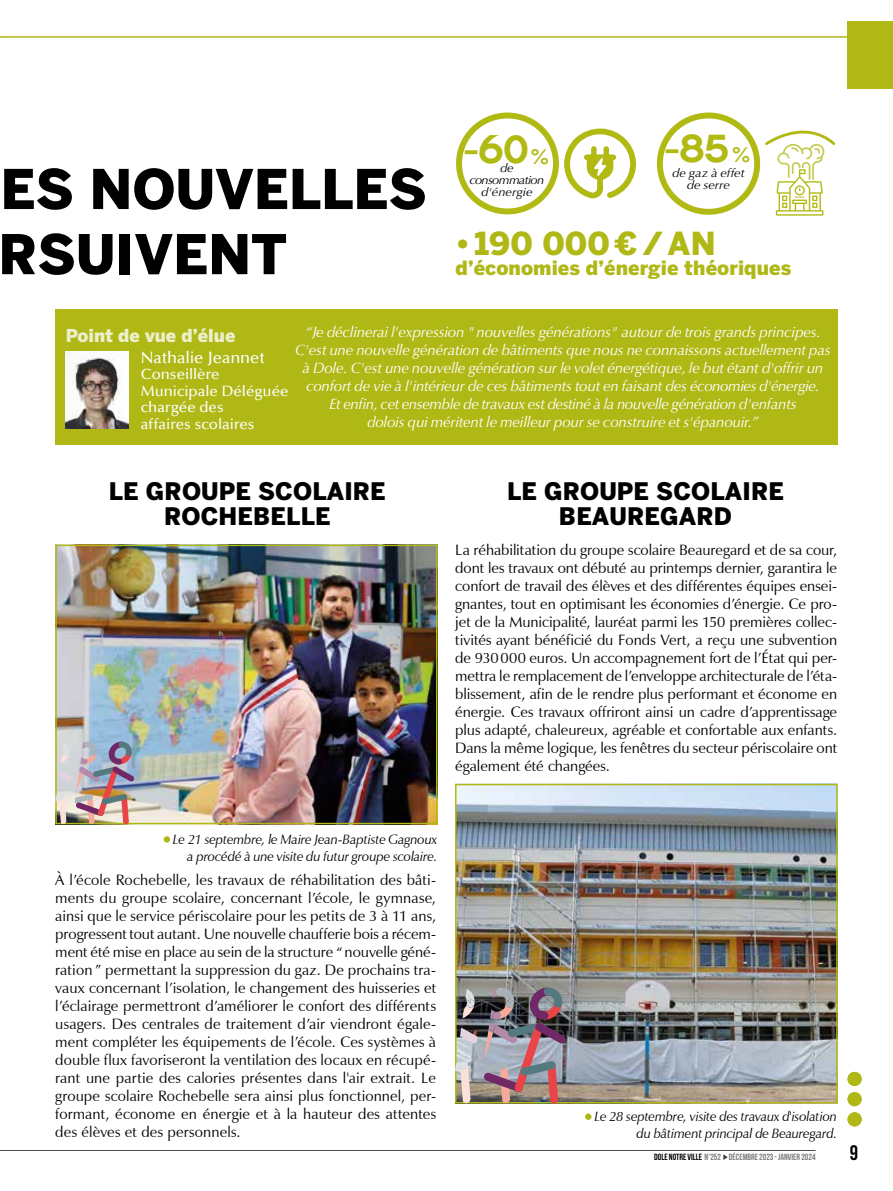
<style>
.page{position:relative;width:893px;height:1191px;background:#fff}
.page>*{position:absolute;margin:0;border:0;box-sizing:border-box;transform-origin:0 0}
.t1{font:900 54.3px/65.1px "Benton Sans";color:#000}
.t2{font:500 40.65px "Noir Pro";color:#b1b913;scale:1.07 1}
.t3{font:900 31.5px "Benton Sans";letter-spacing:.005em;color:#b0b816}
.t4{font:900 24px/25.5px "Benton Sans";letter-spacing:.005em;color:#000;text-align:center}
.t5{font:700 21px "Bebas Neue";color:#000}
.t6{font:900 19.5px "Benton Sans";letter-spacing:.005em;color:#b0b816}
.t7{font:900 17.7px "Benton Sans";color:#fff}
.t8{font:500 16.5px "Optima";letter-spacing:-.005em;color:#fff}
.t9{font:15px/18px "Zapf Humanist 601 BT";letter-spacing:.005em;color:#000;text-align:justify}
.t10{font:italic 15px/18px "Optima";letter-spacing:-.01em;color:#fff;text-align:center}
.t11{font:500 15px/16.5px "Optima";color:#fff}
.t12{font:italic 13.5px/16.5px "Zapf Humanist 601 BT";letter-spacing:-.01em;color:#000;text-align:right}
.t13{font:italic 12px/12px "Optima";letter-spacing:-.005em;color:#000;text-align:center;scale:1.07 1}
.t14{font:italic 12px "Optima";letter-spacing:-.05em;color:#000;scale:1.07 1}
.t15{font:700 9px "Bebas Neue";color:#7c7b7b}
.t16{font:500 2.85px "Noir Pro";letter-spacing:-.01em;color:#b1b913;scale:1.07 1}
.s1{font-size:21.9px}
.s2{color:#000}
</style>
<div class="page">
<hr style="left:0;top:1150px;width:816px;height:1px;background:#000">
<svg style="left:723px;top:1154px;width:5px;height:6px"></svg>
<div style="left:847px;top:1112px;width:15px;height:14px;background:#b0b816;border-radius:50%"></div>
<div style="left:847px;top:1092px;width:15px;height:14px;background:#b0b816;border-radius:50%"></div>
<div style="left:847px;top:1071px;width:15px;height:15px;background:#b0b816;border-radius:50%"></div>
<hr style="left:0;top:36px;width:893px;height:2px;background:#b0b816">
<div style="left:847px;top:21px;width:46px;height:68px;background:#b0b816"></div>
<div style="left:55px;top:309px;width:783px;height:135px;background:#b0b816"></div>
<img style="left:65px;top:351px;width:63px;height:77px">
<svg style="left:564px;top:128px;width:72px;height:70px"></svg>
<div style="left:456px;top:113px;width:103px;height:101px;border:6px solid #b1b913;border-radius:50%"></div>
<svg style="left:765px;top:130px;width:71px;height:86px"></svg>
<div style="left:657px;top:112px;width:103px;height:103px;border:6px solid #b1b913;border-radius:50%"></div>
<img style="left:458px;top:786px;width:377px;height:314px">
<div style="left:455px;top:783px;width:383px;height:320px;border:2px solid #b0b816"></div>
<img style="left:455px;top:987px;width:111px;height:116px">
<svg style="left:585px;top:1113px;width:6px;height:6px"></svg>
<img style="left:58px;top:547px;width:376px;height:274px">
<div style="left:55px;top:544px;width:382px;height:280px;border:2px solid #b0b816"></div>
<img style="left:55px;top:741px;width:80px;height:83px">
<svg style="left:164px;top:836px;width:6px;height:6px"></svg>
<h1 class="t1" style="left:-2px;top:156px;width:430px">ES NOUVELLES<br>RSUIVENT</h1>
<h2 class="t2" style="left:664px;top:116px;width:83px">-85<span class="s1">%</span></h2>
<p class="t13" style="left:672px;top:167px;width:69px">de gaz à effet de serre</p>
<h2 class="t2" style="left:463px;top:117px;width:64px">-60</h2>
<p class="t13" style="left:500px;top:162px;width:47px">de <sup>%</sup></p>
<p class="t14" style="left:469px;top:173px;width:72px">consommation</p>
<p class="t13" style="left:481px;top:186px;width:49px">d'énergie</p>
<p class="t16" style="left:795px;top:195px;width:10px">ÉCOLE</p>
<h3 class="t3" style="left:455px;top:225px;width:262px">• 190 000€/AN</h3>
<h3 class="t6" style="left:455px;top:256px;width:337px">d’économies d’énergie théoriques</h3>
<p class="t7" style="left:65px;top:325px;width:172px">Point de vue d’élue</p>
<p class="t10" style="left:295px;top:323px;width:537px">“Je déclinerai l'expression "nouvelles générations" autour de trois grands principes.<br>C'est une nouvelle génération de bâtiments que nous ne connaissons actuellement pas à Dole. C'est une nouvelle génération sur le volet énergétique, le but étant d'offrir un confort de vie à l'intérieur de ces bâtiments tout en faisant des économies d'énergie.<br>Et enfin, cet ensemble de travaux est destiné à la nouvelle génération d'enfants<br>dolois qui méritent le meilleur pour se construire et s'épanouir.”</p>
<p class="t8" style="left:141px;top:348px;width:126px">Nathalie Jeannet</p>
<p class="t11" style="left:141px;top:366px;width:149px">Conseillère<br>Municipale Déléguée chargée des<br>affaires scolaires</p>
<h3 class="t4" style="left:109px;top:478px;width:278px">LE GROUPE SCOLAIRE<br>ROCHEBELLE</h3>
<h3 class="t4" style="left:507px;top:478px;width:278px">LE GROUPE SCOLAIRE<br>BEAUREGARD</h3>
<p class="t9" style="left:455px;top:541px;width:383px">La réhabilitation du groupe scolaire Beauregard et de sa cour, dont les travaux ont débuté au printemps dernier, garantira le confort de travail des élèves et des différentes équipes ensei&shy;gnantes, tout en optimisant les économies d’énergie. Ce pro&shy;jet de la Municipalité, lauréat parmi les 150 premières collec&shy;tivités ayant bénéficié du Fonds Vert, a reçu une subvention de 930000 euros. Un accompagnement fort de l’État qui per&shy;mettra le remplacement de l’enveloppe architecturale de l’éta&shy;blissement, afin de le rendre plus performant et économe en énergie. Ces travaux offriront ainsi un cadre d’apprentissage plus adapté, chaleureux, agréable et confortable aux enfants.<br>Dans la même logique, les fenêtres du secteur périscolaire ont également été changées.</p>
<p class="t12" style="left:173px;top:831px;width:266px">Le 21 septembre, le Maire Jean-Baptiste Gagnoux a procédé à une visite du futur groupe scolaire.</p>
<p class="t9" style="left:55px;top:870px;width:382px">À l’école Rochebelle, les travaux de réhabilitation des bâti&shy;ments du groupe scolaire, concernant l’école, le gymnase, ainsi que le service périscolaire pour les petits de 3 à 11 ans, progressent tout autant. Une nouvelle chaufferie bois a récem&shy;ment été mise en place au sein de la structure “nouvelle géné&shy;ration ” permettant la suppression du gaz. De prochains tra&shy;vaux concernant l’isolation, le changement des huisseries et l’éclairage permettront d’améliorer le confort des différents usagers. Des centrales de traitement d’air viendront égale&shy;ment compléter les équipements de l’école. Ces systèmes à double flux favoriseront la ventilation des locaux en récupé&shy;rant une partie des calories présentes dans l'air extrait. Le groupe scolaire Rochebelle sera ainsi plus fonctionnel, per&shy;formant, économe en énergie et à la hauteur des attentes des élèves et des personnels.</p>
<p class="t12" style="left:594px;top:1108px;width:244px">Le 28 septembre, visite des travaux d'isolation du bâtiment principal de Beauregard.</p>
<p class="t15" style="left:654px;top:1152px;width:163px"><span class="s2">DOLE NOTRE VILLE</span> N°252 DÉCEMBRE 2023 - JANVIER 2024</p>
<h3 class="t5" style="left:850px;top:1141px;width:10px">9</h3>
</div>
